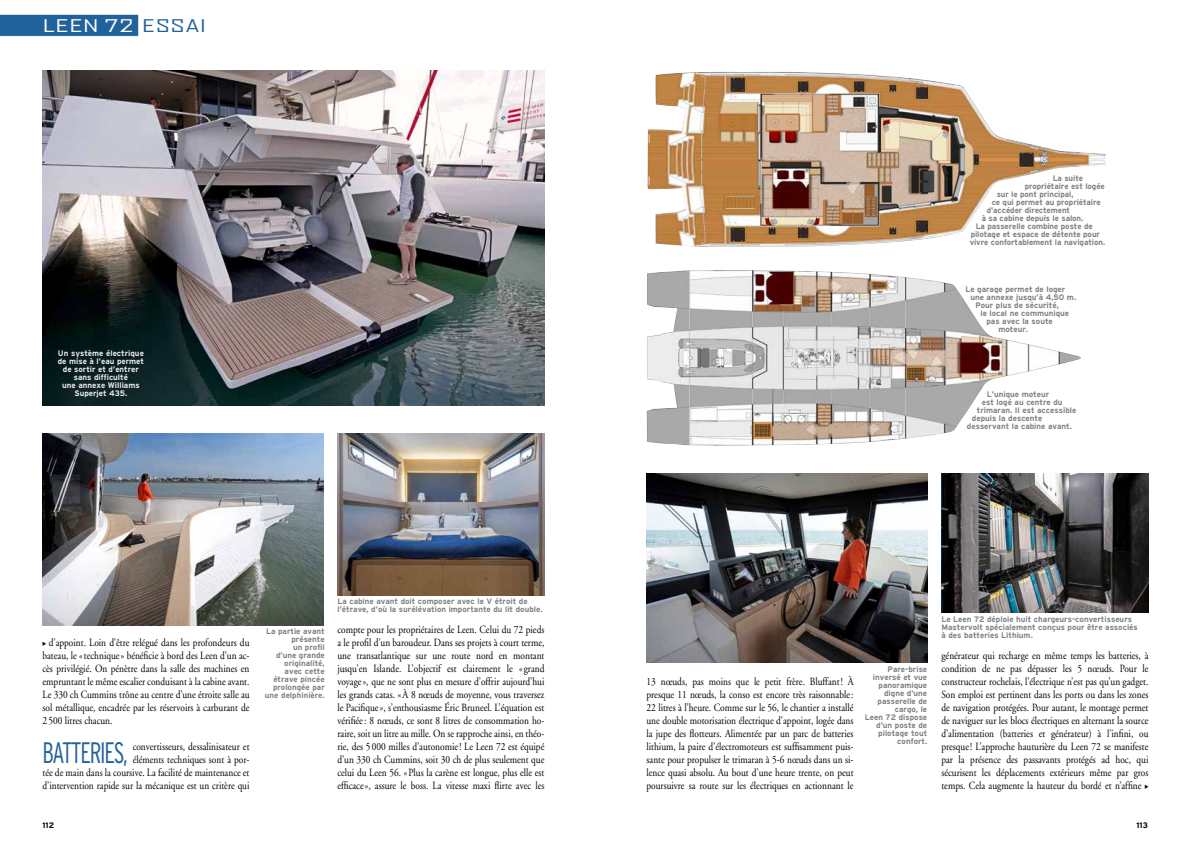
<style>
.page{position:relative;width:1191px;height:842px;background:#fff}
.page>*{position:absolute;margin:0;border:0;box-sizing:border-box;transform-origin:0 0}
.t1{font:300 condensed 29.6px "Interstate";letter-spacing:-.05em;color:#22629b;scale:.85 1}
.t2{font:expanded 16.8px "Agency FB";letter-spacing:.025em;color:#fff;scale:1.29 1}
.t3{font:11px/13px "Adobe Garamond LT";color:#000;text-align:justify;scale:.85 1}
.t4{font:700 8px/8px "Interstate";color:#808285;text-align:right}
.t5{font:700 8px/8px "Interstate";color:#e6e7e8;text-align:center}
.t6{font:700 8px "Interstate";color:#000}
.s1{color:#22629b}
</style>
<div class="page">
<img style="left:43px;top:71px;width:501px;height:334px">
<img style="left:43px;top:434px;width:280px;height:192px">
<img style="left:337px;top:434px;width:207px;height:161px">
<svg style="left:0;top:14px;width:139px;height:23px;background:#346fa3"></svg>
<img style="left:941px;top:473px;width:207px;height:139px">
<img style="left:646px;top:473px;width:281px;height:190px">
<img style="left:647px;top:71px;width:458px;height:176px">
<img style="left:646px;top:270px;width:435px;height:176px">
<h2 class="t2" style="left:43px;top:16px;width:128px">LEEN 72 <span class="s1">ESSAI</span></h2>
<p class="t5" style="left:58px;top:349px;width:88px">Un système électrique de mise à l’eau permet de sortir et d’entrer sans difficulté<br>une annexe Williams<br>Superjet 435.</p>
<p class="t3" style="left:43px;top:636px;width:245px;text-indent:6px">d’appoint. Loin d’être relégué dans les profondeurs du bateau, le «technique» bénéficie à bord des Leen d’un ac&shy;cès privilégié. On pénètre dans la salle des machines en empruntant le même escalier conduisant à la cabine avant.<br>Le 330 ch Cummins trône au centre d’une étroite salle au sol métallique, encadrée par les réservoirs à carburant de 2500 litres chacun.</p>
<h1 class="t1" style="left:43px;top:736px;width:102px">BATTERIES,</h1>
<p class="t3" style="left:43px;top:740px;width:245px;text-align:right">convertisseurs, dessalinisateur et<br>éléments techniques sont à por-<br>tée de main dans la coursive. La facilité de maintenance et d’intervention rapide sur la mécanique est un critère qui</p>
<p class="t4" style="left:265px;top:627px;width:61px">La partie avant présente<br>un profil<br>d’une grande originalité, avec cette étrave pincée prolongée par une delphinière.</p>
<p class="t4" style="left:337px;top:597px;width:207px;text-align:left">La cabine avant doit composer avec le V étroit de l’étrave, d’où la surélévation importante du lit double.</p>
<p class="t3" style="left:337px;top:623px;width:245px">compte pour les propriétaires de Leen. Celui du 72 pieds a le profil d’un baroudeur. Dans ses projets à court terme, une transatlantique sur une route nord en montant jusqu’en Islande. L’objectif est clairement le « grand voyage», que ne sont plus en mesure d’offrir aujourd’hui les grands catas. «À 8 nœuds de moyenne, vous traversez le Pacifique», s’enthousiasme Éric Bruneel. L’équation est vérifiée: 8 nœuds, ce sont 8 litres de consommation ho&shy;raire, soit un litre au mille. On se rapproche ainsi, en théo&shy;rie, des 5 000 milles d’autonomie! Le Leen 72 est équipé d’un 330 ch Cummins, soit 30 ch de plus seulement que celui du Leen 56. «Plus la carène est longue, plus elle est efficace», assure le boss. La vitesse maxi flirte avec les</p>
<p class="t4" style="left:1052px;top:174px;width:32px">La suite</p>
<p class="t4" style="left:1024px;top:182px;width:82px">propriétaire est logée</p>
<p class="t4" style="left:996px;top:190px;width:78px">sur le pont principal,</p>
<p class="t4" style="left:991px;top:198px;width:111px">ce qui permet au propriétaire</p>
<p class="t4" style="left:986px;top:206px;width:85px">d’accéder directement</p>
<p class="t4" style="left:981px;top:214px;width:103px">à sa cabine depuis le salon.</p>
<p class="t4" style="left:975px;top:222px;width:119px">La passerelle combine poste de</p>
<p class="t4" style="left:970px;top:230px;width:131px">pilotage et espace de détente pour</p>
<p class="t4" style="left:969px;top:238px;width:137px">vivre confortablement la navigation.</p>
<p class="t4" style="left:965px;top:285px;width:101px">Le garage permet de loger</p>
<p class="t4" style="left:970px;top:293px;width:107px">une annexe jusqu’à 4,50 m.</p>
<p class="t4" style="left:975px;top:301px;width:85px">Pour plus de sécurité,</p>
<p class="t4" style="left:980px;top:309px;width:90px">le local ne communique</p>
<p class="t4" style="left:986px;top:317px;width:68px">pas avec la soute</p>
<p class="t4" style="left:998px;top:325px;width:31px">moteur.</p>
<p class="t4" style="left:987px;top:390px;width:64px">L’unique moteur</p>
<p class="t4" style="left:982px;top:398px;width:82px">est logé au centre du</p>
<p class="t4" style="left:977px;top:406px;width:101px">trimaran. Il est accessible</p>
<p class="t4" style="left:972px;top:414px;width:72px">depuis la descente</p>
<p class="t4" style="left:967px;top:422px;width:107px">desservant la cabine avant.</p>
<p class="t3" style="left:646px;top:675px;width:245px">13 nœuds, pas moins que le petit frère. Bluffant! À presque 11 nœuds, la conso est encore très raisonnable:<br>22 litres à l’heure. Comme sur le 56, le chantier a installé une double motorisation électrique d’appoint, logée dans la jupe des flotteurs. Alimentée par un parc de batteries lithium, la paire d’électromoteurs est suffisamment puis&shy;sante pour propulser le trimaran à 5-6 nœuds dans un si&shy;lence quasi absolu. Au bout d’une heure trente, on peut poursuivre sa route sur les électriques en actionnant le</p>
<p class="t4" style="left:865px;top:665px;width:64px">Pare-brise inversé et vue panoramique digne d’une passerelle de cargo, le<br>Leen 72 dispose d’un poste de pilotage tout confort.</p>
<p class="t4" style="left:941px;top:615px;width:198px;text-align:left">Le Leen 72 déploie huit chargeurs-convertisseurs<br>Mastervolt spécialement conçus pour être associés à des batteries Lithium.</p>
<p class="t3" style="left:941px;top:649px;width:245px">générateur qui recharge en même temps les batteries, à condition de ne pas dépasser les 5 nœuds. Pour le constructeur rochelais, l’électrique n’est pas qu’un gadget.<br>Son emploi est pertinent dans les ports ou dans les zones de navigation protégées. Pour autant, le montage permet de naviguer sur les blocs électriques en alternant la source d’alimentation (batteries et générateur) à l’infini, ou presque! L’approche hauturière du Leen 72 se manifeste par la présence des passavants protégés ad hoc, qui sécurisent les déplacements extérieurs même par gros temps. Cela augmente la hauteur du bordé et n’affine</p>
<p class="t6" style="left:43px;top:820px;width:13px">112</p>
<p class="t6" style="left:1136px;top:820px;width:13px">113</p>
</div>
